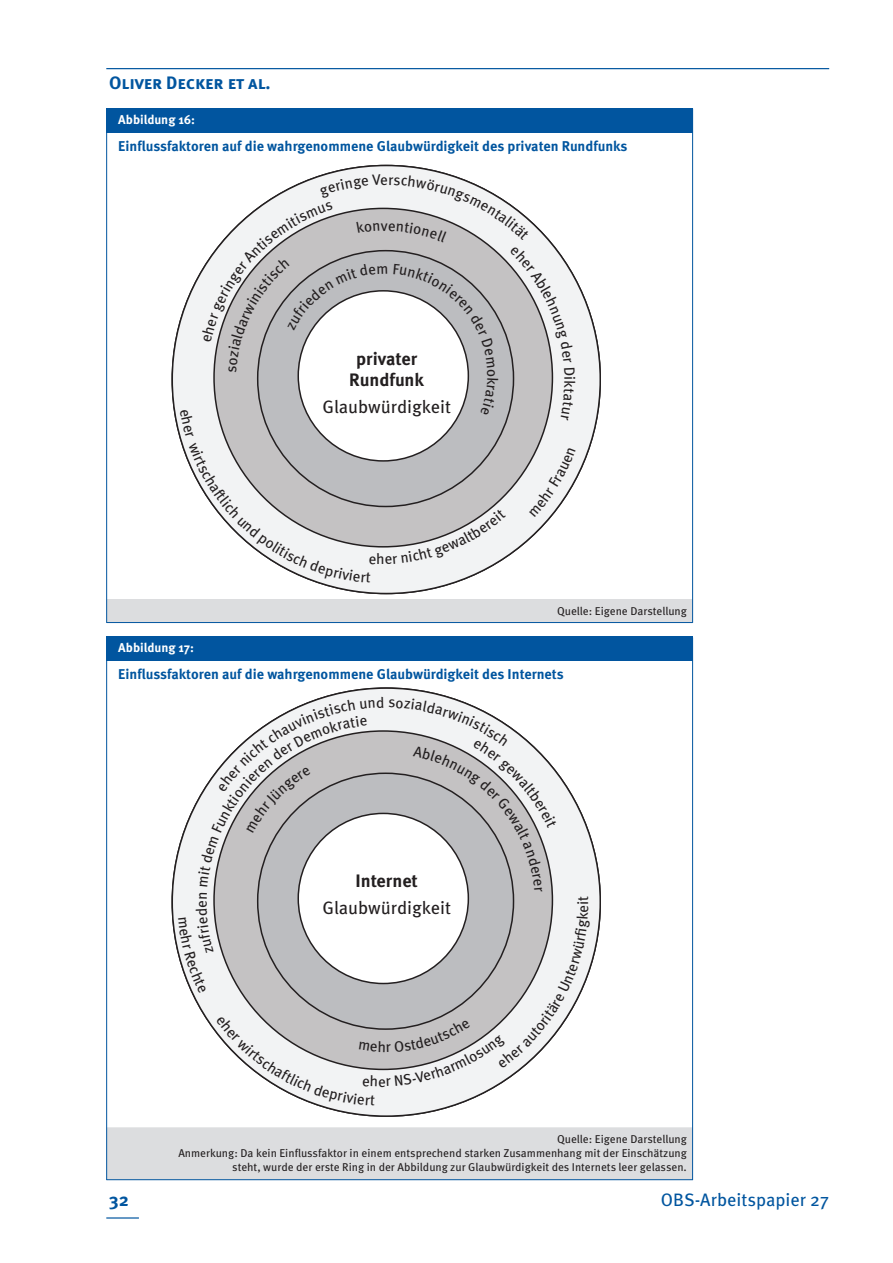
<style>
.page{position:relative;width:893px;height:1263px;background:#fff}
.page>*{position:absolute;margin:0;border:0;box-sizing:border-box;transform-origin:0 0}
.t1{font:18px "Meta OT";color:#231f20}
.t2{font:700 18px/21px "Meta OT";color:#231f20;text-align:center}
.t3{font:700 18px "Meta OT";color:#01559f}
.t4{font:18px "Meta OT";color:#01559f}
.t5{font:15px "Meta OT";color:#231f20}
.t6{font:700 14.25px "Meta OT";color:#01559f}
.t7{font:700 14.1px "Meta OT";color:#01559f}
.t8{font:700 12.75px "Meta OT";letter-spacing:-.005em;color:#fff}
.t9{font:11.4px/14.2px "Meta OT";color:#231f20;text-align:right}
</style>
<div class="page">
<hr style="left:106px;top:1217px;width:33px;height:1px;background:#01559f">
<hr style="left:106px;top:68px;width:723px;height:1px;background:#01559f">
<div style="left:107px;top:599px;width:586px;height:24px;background:#dcdddf"></div>
<div style="left:106px;top:108px;width:587px;height:25px;background:#01559f"></div>
<hr style="left:107px;top:622px;width:586px;height:1px;background:#01559f">
<hr style="left:106px;top:108px;width:1px;height:515px;background:#01559f">
<hr style="left:692px;top:109px;width:1px;height:514px;background:#01559f">
<div style="left:107px;top:1127px;width:586px;height:53px;background:#dcdddf;border:1px solid #dcdddf"></div>
<div style="left:106px;top:637px;width:587px;height:24px;background:#01559f"></div>
<hr style="left:107px;top:1179px;width:586px;height:1px;background:#01559f">
<hr style="left:106px;top:637px;width:1px;height:543px;background:#01559f">
<hr style="left:692px;top:637px;width:1px;height:543px;background:#01559f">
<div style="left:172px;top:165px;width:428px;height:428px;background:#f2f3f4;border-radius:50%"></div>
<svg style="left:180px;top:174px;width:396px;height:409px"></svg>
<svg style="left:178px;top:696px;width:412px;height:410px"></svg>
<h1 class="t3" style="left:109px;top:71px;width:163px">Oliver Decker et al.</h1>
<p class="t8" style="left:118px;top:111px;width:78px">Abbildung 16:</p>
<p class="t6" style="left:118px;top:137px;width:511px">Einflussfaktoren auf die wahrgenommene Glaubwürdigkeit des privaten Rundfunks</p>
<h2 class="t5" style="left:380px;top:170px;width:9px">e</h2>
<h1 class="t2" style="left:349px;top:348px;width:76px">privater<br>Rundfunk</h1>
<h1 class="t1" style="left:322px;top:395px;width:130px">Glaubwürdigkeit</h1>
<h1 class="t2" style="left:325px;top:362px;width:125px">licher Rundfunk</h1>
<h1 class="t1" style="left:322px;top:388px;width:130px">Glaubwürdigkeit</h1>
<h2 class="t5" style="left:376px;top:549px;width:10px">h</h2>
<p class="t9" style="left:557px;top:604px;width:131px">Quelle: Eigene Darstellung</p>
<p class="t8" style="left:118px;top:640px;width:77px">Abbildung 17:</p>
<p class="t7" style="left:118px;top:665px;width:447px">Einflussfaktoren auf die wahrgenommene Glaubwürdigkeit des Internets</p>
<h2 class="t5" style="left:192px;top:908px;width:9px;rotate:-90deg">e</h2>
<h1 class="t2" style="left:355px;top:871px;width:64px">Internet</h1>
<h1 class="t1" style="left:322px;top:897px;width:130px">Glaubwürdigkeit</h1>
<h2 class="t5" style="left:378px;top:1072px;width:9px">e</h2>
<h2 class="t5" style="left:574px;top:905px;width:6px;rotate:-90deg">i</h2>
<p class="t9" style="left:178px;top:1132px;width:510px">Quelle: Eigene Darstellung<br>Anmerkung: Da kein Einflussfaktor in einem entsprechend starken Zusammenhang mit der Einschätzung steht, wurde der erste Ring in der Abbildung zur Glaubwürdigkeit des Internets leer gelassen.</p>
<h1 class="t3" style="left:109px;top:1189px;width:22px">32</h1>
<h1 class="t4" style="left:661px;top:1189px;width:170px">OBS-Arbeitspapier 27</h1>
</div>
